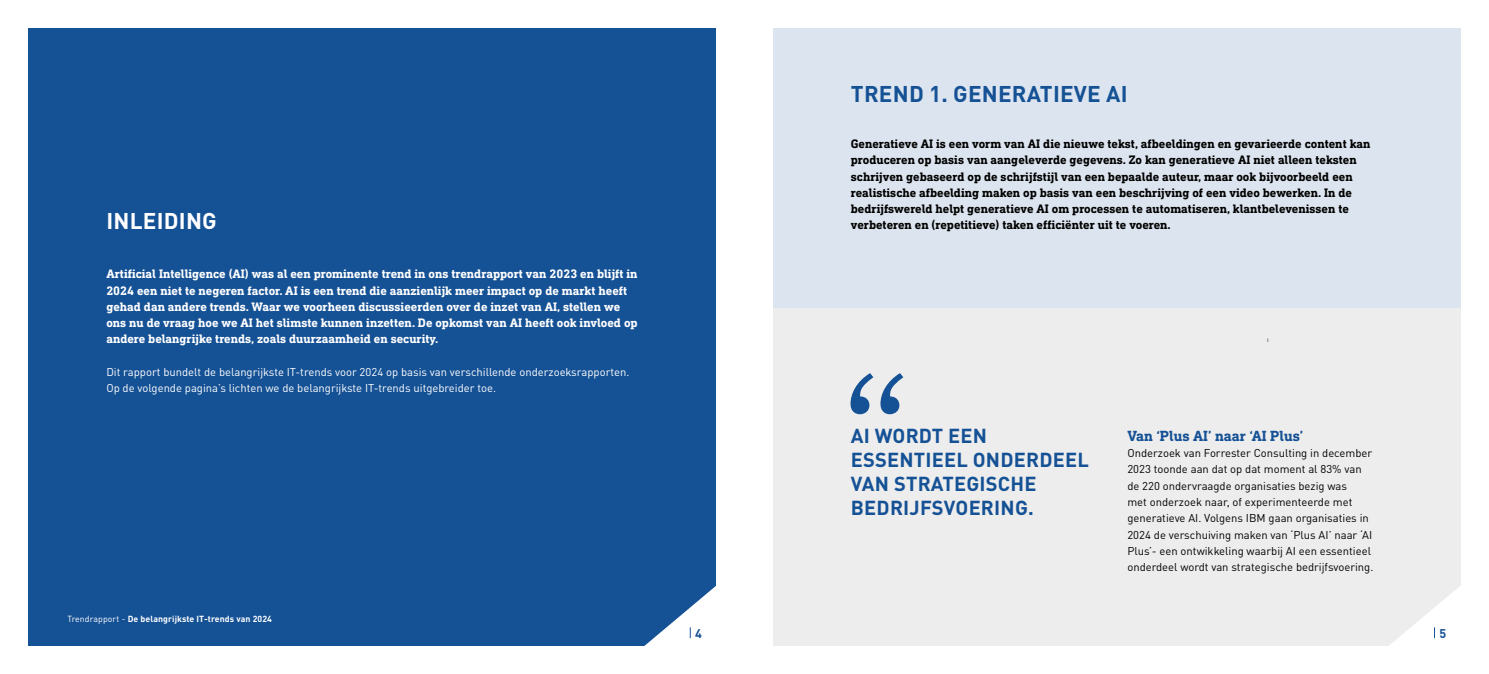
<style>
.page{position:relative;width:1489px;height:674px;background:#fff}
.page>*{position:absolute;margin:0;border:0;box-sizing:border-box;transform-origin:0 0}
.t1{font:700 22.5px "Bechtle DIN";letter-spacing:.01em;color:#155195}
.t2{font:700 22.5px "Bechtle DIN";letter-spacing:.01em;color:#fff}
.t3{font:700 20px/24px "Bechtle DIN";letter-spacing:.01em;color:#155195}
.t4{font:700 15px "DIN Next Slab Pro";color:#155195}
.t5{font:700 12.5px/16.2px "DIN Next Slab Pro";color:#000}
.t6{font:700 12.5px/16.2px "DIN Next Slab Pro";color:#fff}
.t7{font:700 12.5px "Bechtle DIN";color:#155195}
.t8{font:11.25px/16.2px "Bechtle DIN";color:#000}
.t9{font:11.25px/16.2px "Bechtle DIN";color:#fff}
.t10{font:700 8.75px "Bechtle DIN";letter-spacing:.01em;color:#fff}
.s1{font-weight:400}
</style>
<div class="page">
<div style="left:28px;top:28px;width:688px;height:617px;background:#155195"></div>
<div style="left:772px;top:28px;width:688px;height:617px;background:#ededed"></div>
<div style="left:772px;top:28px;width:688px;height:280px;background:#dce5ef"></div>
<svg style="left:850px;top:373px;width:53px;height:41px"></svg>
<svg style="left:1282px;top:521px;width:179px;height:125px"></svg>
<svg style="left:538px;top:586px;width:178px;height:60px"></svg>
<h1 class="t2" style="left:106px;top:201px;width:112px">INLEIDING</h1>
<p class="t6" style="left:106px;top:266px;width:533px">Artificial Intelligence (AI) was al een prominente trend in ons trendrapport van 2023 en blijft in 2024 een niet te negeren factor. AI is een trend die aanzienlijk meer impact op de markt heeft gehad dan andere trends. Waar we voorheen discussieerden over de inzet van AI, stellen we ons nu de vraag hoe we AI het slimste kunnen inzetten. De opkomst van AI heeft ook invloed op andere belangrijke trends, zoals duurzaamheid en security.</p>
<p class="t9" style="left:106px;top:362px;width:524px">Dit rapport bundelt de belangrijkste IT-trends voor 2024 op basis van verschillende onderzoeksrapporten.<br>Op de volgende pagina’s lichten we de belangrijkste IT-trends uitgebreider toe.</p>
<p class="t10" style="left:67px;top:610px;width:206px"><span class="s1">Trendrapport -</span> De belangrijkste IT-trends van 2024</p>
<h1 class="t1" style="left:851px;top:75px;width:278px">TREND 1. GENERATIEVE AI</h1>
<p class="t5" style="left:850px;top:136px;width:521px">Generatieve AI is een vorm van AI die nieuwe tekst, afbeeldingen en gevarieerde content kan produceren op basis van aangeleverde gegevens. Zo kan generatieve AI niet alleen teksten schrijven gebaseerd op de schrijfstijl van een bepaalde auteur, maar ook bijvoorbeeld een realistische afbeelding maken op basis van een beschrijving of een video bewerken. In de bedrijfswereld helpt generatieve AI om processen te automatiseren, klantbelevenissen te verbeteren en (repetitieve) taken efficiënter uit te voeren.</p>
<h2 class="t3" style="left:850px;top:421px;width:239px">AI WORDT EEN<br>ESSENTIEEL ONDERDEEL<br>VAN STRATEGISCHE<br>BEDRIJFSVOERING.</h2>
<p class="t4" style="left:1127px;top:427px;width:177px">Van ‘Plus AI’ naar ‘AI Plus’</p>
<p class="t8" style="left:1127px;top:443px;width:247px">Onderzoek van Forrester Consulting in december 2023 toonde aan dat op dat moment al 83% van de 220 ondervraagde organisaties bezig was<br>met onderzoek naar, of experimenteerde met generatieve AI. Volgens IBM gaan organisaties in 2024 de verschuiving maken van ‘Plus AI’ naar ‘AI Plus’- een ontwikkeling waarbij AI een essentieel onderdeel wordt van strategische bedrijfsvoering.</p>
<p class="t7" style="left:695px;top:622px;width:8px">4</p>
<p class="t7" style="left:1439px;top:622px;width:8px">5</p>
</div>
